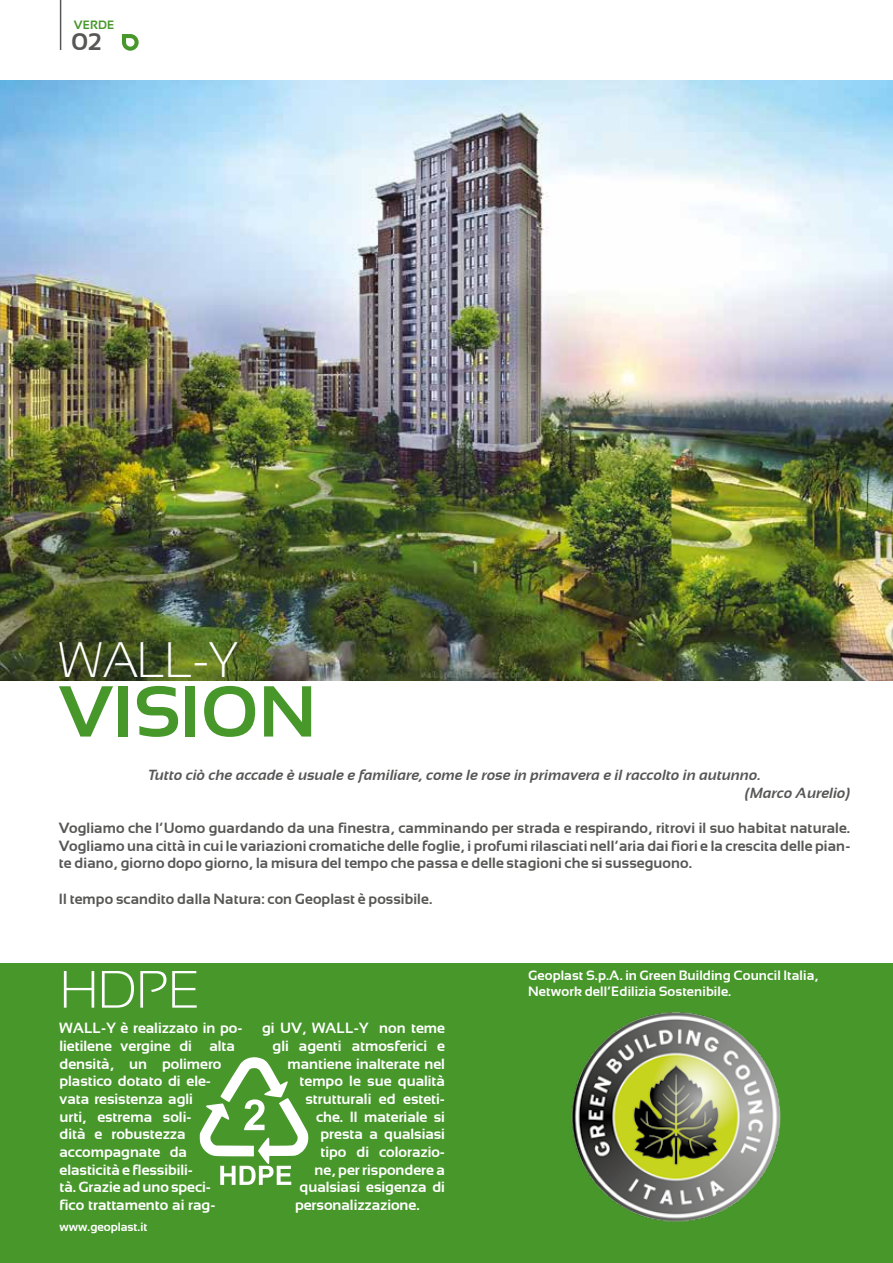
<style>
.page{position:relative;width:893px;height:1263px;background:#fff}
.page>*{position:absolute;margin:0;border:0;box-sizing:border-box;transform-origin:0 0}
.t1{font:700 72px "Sansation";color:#47972b}
.t2{font:300 52.5px "Sansation";color:#fff}
.t3{font:300 49.5px "Sansation";color:#fff}
.t4{font:700 24px "Sansation";color:#575756}
.t5{font:700 14.7px/17.7px "Sansation";color:#fff}
.t6{font:700 14.7px/17.7px "Sansation";letter-spacing:.01em;color:#575756;text-align:justify}
.t7{font:italic 700 14.7px/17.7px "Sansation";letter-spacing:.01em;color:#575756}
.t8{font:700 13.5px/16.2px "Sansation";letter-spacing:.01em;color:#fff}
.t9{font:700 12px "Sansation";color:#fff}
.t10{font:700 12px "Sansation";color:#47972b}
</style>
<div class="page">
<div style="left:0;top:963px;width:893px;height:300px;background:#47972b"></div>
<img style="left:0;top:81px;width:893px;height:599px">
<svg style="left:200px;top:1057px;width:108px;height:128px"></svg>
<img style="left:571px;top:1012px;width:210px;height:210px">
<hr style="left:60px;top:0;width:1px;height:50px;background:#575756">
<svg style="left:122px;top:34px;width:17px;height:17px"></svg>
<p class="t10" style="left:74px;top:18px;width:42px">VERDE</p>
<h3 class="t4" style="left:72px;top:28px;width:31px">02</h3>
<h3 class="t3" style="left:59px;top:632px;width:181px">WALL-Y</h3>
<h1 class="t1" style="left:59px;top:670px;width:259px">VISION</h1>
<p class="t7" style="left:745px;top:766px;width:107px;text-indent:-597px">Tutto ciò che accade è usuale e familiare, come le rose in primavera e il raccolto in autunno.<br>(Marco Aurelio)</p>
<p class="t6" style="left:59px;top:819px;width:793px">Vogliamo che l’Uomo guardando da una finestra, camminando per strada e respirando, ritrovi il suo habitat naturale.<br>Vogliamo una città in cui le variazioni cromatiche delle foglie, i profumi rilasciati nell’aria dai fiori e la crescita delle pian&shy;te diano, giorno dopo giorno, la misura del tempo che passa e delle stagioni che si susseguono.</p>
<p class="t6" style="left:59px;top:890px;width:375px">Il tempo scandito dalla Natura: con Geoplast è possibile.</p>
<h2 class="t2" style="left:60px;top:960px;width:141px">HDPE</h2>
<p class="t5" style="left:60px;top:1019px;width:185px">WALL-Y è realizzato in po&shy;lietilene vergine di alta densità, un polimero plastico dotato di ele&shy;vata resistenza agli<br>urti, estrema soli-<br>dità e robustezza accompagnate da elasticità e flessibili-<br>tà. Grazie ad uno speci-<br>fico trattamento ai rag-</p>
<p class="t5" style="left:262px;top:1019px;width:185px">gi UV, WALL-Y non teme</p>
<p class="t5" style="left:273px;top:1037px;width:174px">gli agenti atmosferici e</p>
<p class="t5" style="left:288px;top:1055px;width:159px">mantiene inalterate nel</p>
<p class="t5" style="left:300px;top:1072px;width:147px">tempo le sue qualità</p>
<p class="t5" style="left:306px;top:1090px;width:141px">strutturali ed esteti-</p>
<p class="t5" style="left:316px;top:1107px;width:130px">che. Il materiale si</p>
<p class="t5" style="left:321px;top:1125px;width:126px">presta a qualsiasi</p>
<p class="t5" style="left:321px;top:1143px;width:126px">tipo di colorazio-</p>
<p class="t5" style="left:315px;top:1160px;width:132px">ne, per rispondere a</p>
<p class="t5" style="left:300px;top:1178px;width:147px">qualsiasi esigenza di</p>
<p class="t5" style="left:295px;top:1196px;width:126px">personalizzazione.</p>
<p class="t9" style="left:60px;top:1220px;width:89px">www.geoplast.it</p>
<p class="t8" style="left:528px;top:967px;width:292px">Geoplast S.p.A. in Green Building Council Italia,<br>Network dell’Edilizia Sostenibile.</p>
</div>
